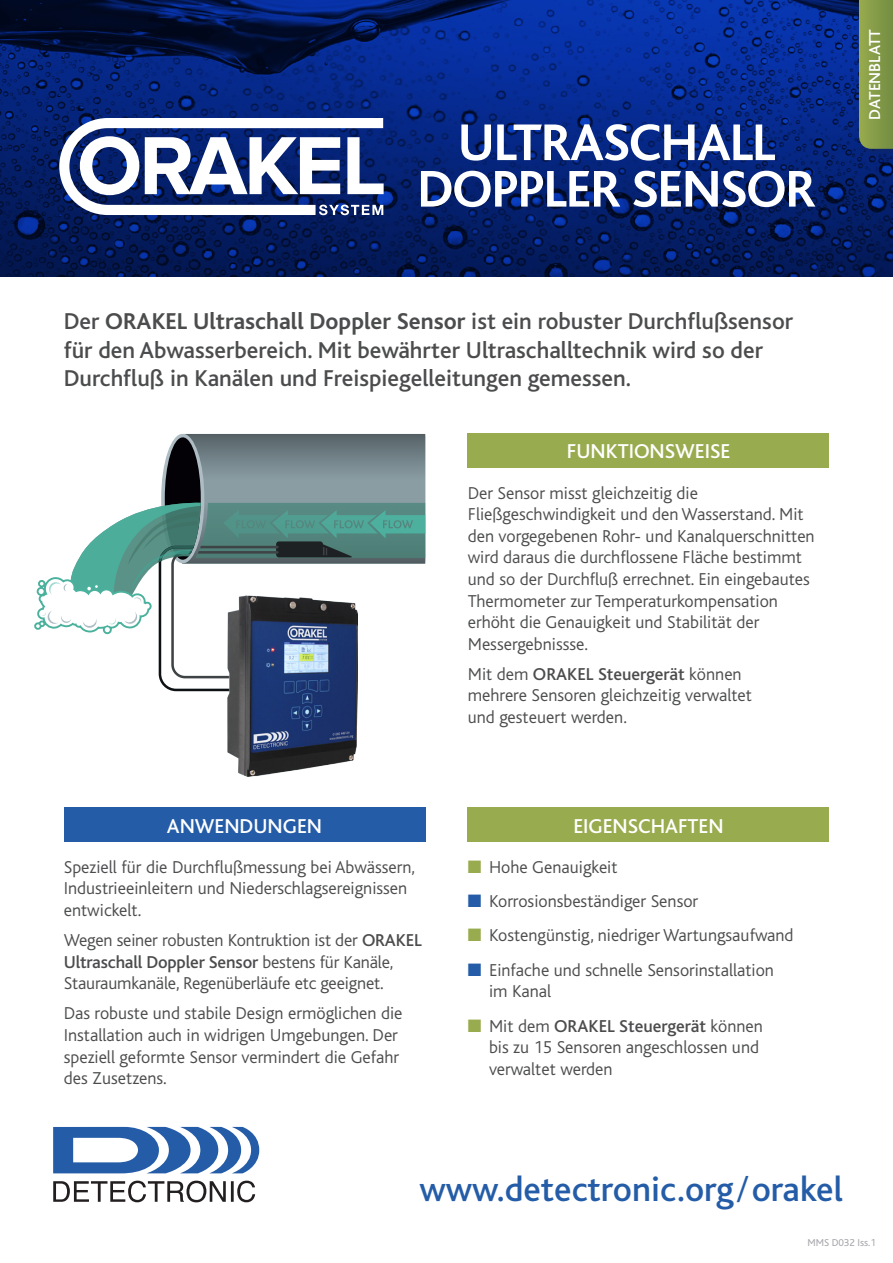
<style>
.page{position:relative;width:893px;height:1263px;background:#fff}
.page>*{position:absolute;margin:0;border:0;box-sizing:border-box;transform-origin:0 0}
.t1{font:700 54px/46.5px "Bliss";letter-spacing:-.02em;color:#fff;text-align:center}
.detect_copycopy{font:500 36px "Bliss";color:#245ca7}
.detect_copycopy-2{font:500 24px/28.8px "Bliss";color:#4b4c4d}
.detect_copycopy-3{font:500 21px "Bliss";color:#fff}
.detect_copycopy-4{font:300 18px/21.6px "Bliss";color:#4b4c4d}
.detect_copycopy-5{font:500 16.5px "Bliss";color:#fff}
.detect_copycopy-6{font:10.5px "Bliss";color:#a8a9ad}
.s1{font-weight:700}
.s2{font-weight:500}
.s3{color:#98ab4e}
.s4{color:#245ca7}
.s5{font-weight:300}
</style>
<div class="page">
<svg style="left:0;top:0;width:893px;height:276px;background:#042171"></svg>
<svg style="left:59px;top:118px;width:325px;height:97px"></svg>
<svg style="left:53px;top:1127px;width:206px;height:46px"></svg>
<svg style="left:53px;top:1180px;width:202px;height:22px"></svg>
<div style="left:468px;top:434px;width:361px;height:34px;background:#98ab4e"></div>
<div style="left:64px;top:808px;width:361px;height:34px;background:#245ca7"></div>
<div style="left:468px;top:808px;width:361px;height:34px;background:#98ab4e"></div>
<div style="left:855px;top:0;width:38px;height:159px;background:#231f20;opacity:.25"></div>
<svg style="left:859px;top:0;width:34px;height:149px;background:#849a48"></svg>
<svg style="left:34px;top:434px;width:391px;height:257px"></svg>
<img style="left:227px;top:596px;width:130px;height:180px">
<p class="t1" style="left:417px;top:120px;width:400px">ULTRASCHALL<br>DOPPLER SENSOR</p>
<p class="detect_copycopy-2" style="left:64px;top:307px;width:731px">Der <span class="s1">ORAKEL Ultraschall Doppler Sensor</span> ist ein robuster Durchflußsensor für den Abwasserbereich. Mit bewährter Ultraschalltechnik wird so der<br>Durchfluß in Kanälen und Freispiegelleitungen gemessen.</p>
<p class="detect_copycopy-3" style="left:567px;top:440px;width:165px">FUNKTIONSWEISE</p>
<p class="detect_copycopy-4" style="left:468px;top:482px;width:348px">Der Sensor misst gleichzeitig die Fließgeschwindigkeit und den Wasserstand. Mit den vorgegebenen Rohr- und Kanalquerschnitten wird daraus die durchflossene Fläche bestimmt und so der Durchfluß errechnet. Ein eingebautes Thermometer zur Temperaturkompensation erhöht die Genauigkeit und Stabilität der Messergebnissse.</p>
<p class="detect_copycopy-4" style="left:468px;top:663px;width:286px">Mit dem <span class="s2">ORAKEL Steuergerät</span> können mehrere Sensoren gleichzeitig verwaltet und gesteuert werden.</p>
<p class="detect_copycopy-3" style="left:167px;top:815px;width:157px">ANWENDUNGEN</p>
<p class="detect_copycopy-3" style="left:573px;top:815px;width:152px">EIGENSCHAFTEN</p>
<p class="detect_copycopy-4" style="left:64px;top:856px;width:353px">Speziell für die Durchflußmessung bei Abwässern,<br>Industrieeinleitern und Niederschlagsereignissen entwickelt.</p>
<p class="detect_copycopy-4" style="left:64px;top:930px;width:359px">Wegen seiner robusten Kontruktion ist der <span class="s2">ORAKEL<br>Ultraschall Doppler Sensor</span> bestens für Kanäle,<br>Stauraumkanäle, Regenüberläufe etc geeignet.</p>
<p class="detect_copycopy-4" style="left:64px;top:1003px;width:340px">Das robuste und stabile Design ermöglichen die Installation auch in widrigen Umgebungen. Der speziell geformte Sensor vermindert die Gefahr des Zusetzens.</p>
<p class="detect_copycopy-4" style="left:468px;top:856px;width:151px"><span class="s3">■</span> Hohe Genauigkeit</p>
<p class="detect_copycopy-4" style="left:468px;top:891px;width:232px"><span class="s4">■</span> Korrosionsbeständiger Sensor</p>
<p class="detect_copycopy-4" style="left:468px;top:925px;width:327px"><span class="s3">■</span> Kostengünstig, niedriger Wartungsaufwand</p>
<p class="detect_copycopy-4" style="left:489px;top:959px;width:286px;text-indent:-21px"><span class="s4">■</span> Einfache und schnelle Sensorinstallation im Kanal</p>
<p class="detect_copycopy-4" style="left:489px;top:1015px;width:275px;text-indent:-21px"><span class="s3">■</span> Mit dem <span class="s2">ORAKEL Steuergerät</span> können bis zu 15 Sensoren angeschlossen und verwaltet werden</p>
<p class="detect_copycopy-5" style="left:866px;top:120px;width:92px;rotate:-90deg">DATENBLATT</p>
<p class="detect_copycopy" style="left:419px;top:1171px;width:425px">www.detectronic.org<span class="s5">/</span>orakel</p>
<p class="detect_copycopy-6" style="left:807px;top:1237px;width:70px">MMS D032 Iss.1</p>
</div>
